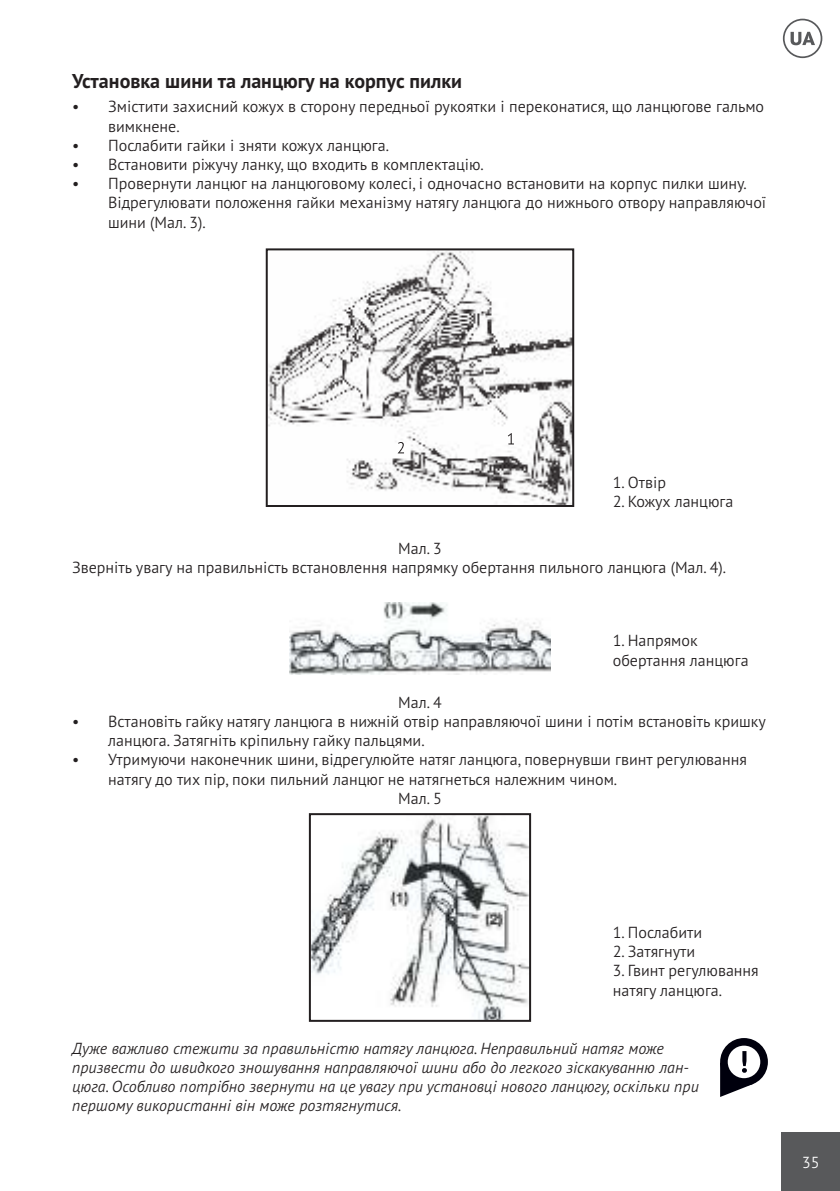
<style>
.page{position:relative;width:840px;height:1191px;background:#fff}
.page>*{position:absolute;margin:0;border:0;box-sizing:border-box;transform-origin:0 0}
.t1{font:700 20px "PT Sans Pro";color:#231f20}
.t2{font:300 16px/19.2px "PT Sans Pro";color:#231f20}
.t3{font:italic 300 16px/19.2px "PT Sans Pro";color:#231f20}
.t4{font:300 16px "PT Sans Pro";color:#fff}
</style>
<div class="page">
<div style="left:719px;top:1038px;width:48px;height:47px;background:#00000d;border-radius:50%"></div>
<div style="left:727px;top:1045px;width:32px;height:33px;background:#fff;border-radius:50%"></div>
<svg style="left:719px;top:1051px;width:35px;height:46px"></svg>
<img style="left:268px;top:251px;width:303px;height:253px">
<div style="left:265px;top:248px;width:309px;height:259px;border:2px solid #231f20"></div>
<svg style="left:397px;top:442px;width:7px;height:11px"></svg>
<svg style="left:507px;top:433px;width:6px;height:11px"></svg>
<img style="left:289px;top:602px;width:261px;height:72px">
<img style="left:312px;top:816px;width:216px;height:202px">
<div style="left:309px;top:813px;width:222px;height:208px;border:2px solid #231f20"></div>
<div style="left:781px;top:1133px;width:58px;height:58px;background:#58595b"></div>
<svg style="left:782px;top:19px;width:39px;height:39px"></svg>
<p class="t1" style="left:72px;top:70px;width:391px">Установка шини та ланцюгу на корпус пилки</p>
<p class="t2" style="left:108px;top:99px;width:657px;text-indent:-36px">• Змістити захисний кожух в сторону передньої рукоятки і переконатися, що ланцюгове гальмо вимкнене.</p>
<p class="t2" style="left:72px;top:137px;width:318px">• Послабити гайки і зняти кожух ланцюга.</p>
<p class="t2" style="left:72px;top:156px;width:413px">• Встановити ріжучу ланку, що входить в комплектацію.</p>
<p class="t2" style="left:108px;top:175px;width:659px;text-indent:-36px">• Провернути ланцюг на ланцюговому колесі, і одночасно встановити на корпус пилки шину.<br>Відрегулювати положення гайки механізму натягу ланцюга до нижнього отвору направляючої шини (Мал. 3).</p>
<p class="t2" style="left:612px;top:473px;width:55px">1. Отвір</p>
<p class="t2" style="left:612px;top:493px;width:122px">2. Кожух ланцюга</p>
<p class="t2" style="left:72px;top:540px;width:655px;text-indent:326px">Мал. 3<br>Зверніть увагу на правильність встановлення напрямку обертання пильного ланцюга (Мал. 4).</p>
<p class="t2" style="left:612px;top:632px;width:137px">1. Напрямок обертання ланцюга</p>
<p class="t2" style="left:398px;top:693px;width:45px">Мал. 4</p>
<p class="t2" style="left:108px;top:713px;width:659px;text-indent:-36px">• Встановіть гайку натягу ланцюга в нижній отвір направляючої шини і потім встановіть кришку ланцюга. Затягніть кріпильну гайку пальцями.</p>
<p class="t2" style="left:72px;top:751px;width:676px">• Утримуючи наконечник шини, відрегулюйте натяг ланцюга, повернувши гвинт регулювання</p>
<p class="t2" style="left:108px;top:770px;width:510px">натягу до тих пір, поки пильний ланцюг не натягнеться належним чином.</p>
<p class="t2" style="left:398px;top:789px;width:45px">Мал. 5</p>
<p class="t2" style="left:612px;top:923px;width:91px">1. Послабити</p>
<p class="t2" style="left:612px;top:943px;width:84px">2. Затягнути</p>
<p class="t2" style="left:612px;top:962px;width:147px">3. Гвинт регулювання натягу ланцюга.</p>
<p class="t3" style="left:72px;top:1039px;width:628px">Дуже важливо стежити за правильністю натягу ланцюга. Неправильний натяг може призвести до швидкого зношування направляючої шини або до легкого зіскакуванню лан&shy;цюга. Особливо потрібно звернути на це увагу при установці нового ланцюгу, оскільки при першому використанні він може розтягнутися.</p>
<p class="t4" style="left:801px;top:1155px;width:19px">35</p>
</div>
